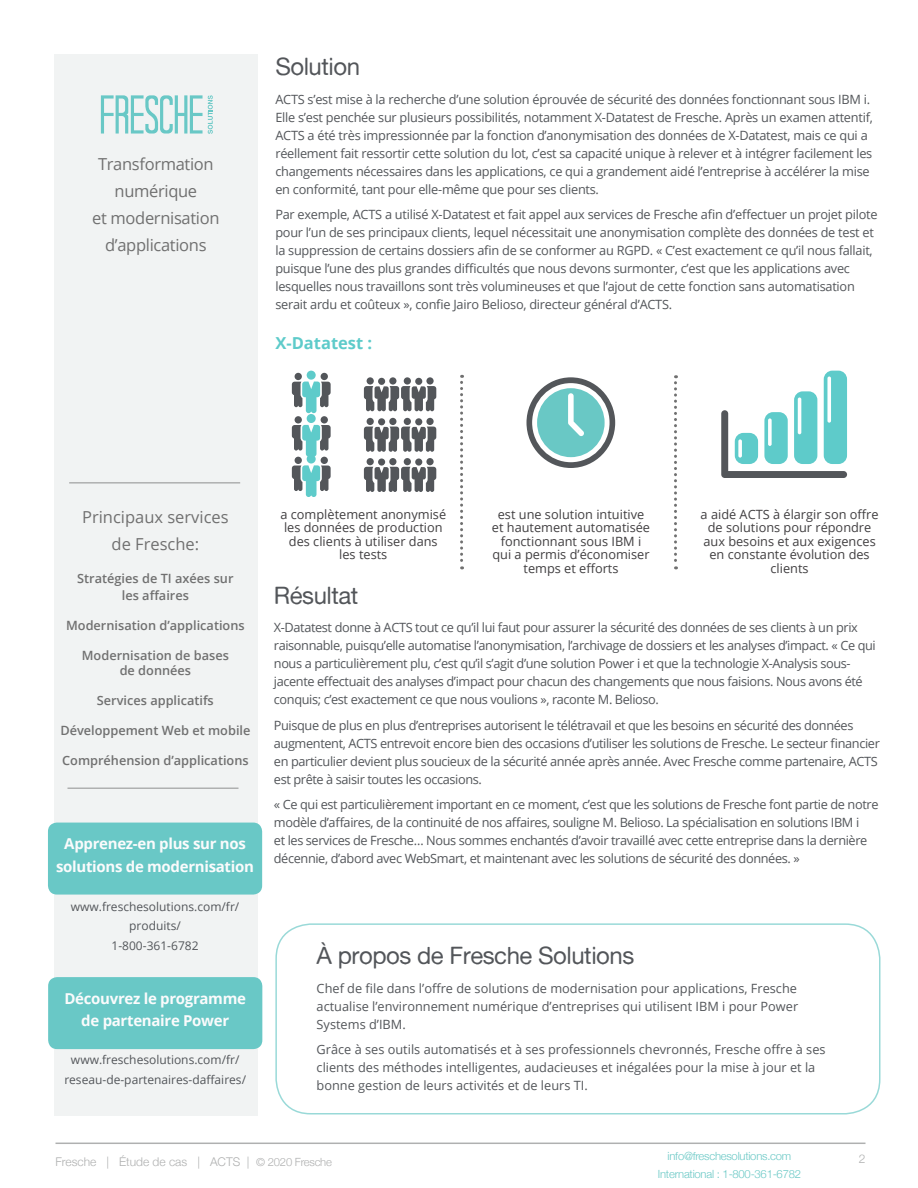
<style>
.page{position:relative;width:918px;height:1188px;background:#fff}
.page>*{position:absolute;margin:0;border:0;box-sizing:border-box;transform-origin:0 0}
.Main_body_copy_parag{font:24px "Alte Haas Grotesk";letter-spacing:-.02em;color:#53565a}
.t1{font:16.5px/27px "Open Sans";letter-spacing:-.02em;color:#707070;text-align:center}
.t2{font:16.5px/27px "Open Sans";color:#707070;text-align:center}
.t3{font:700 16.5px "Open Sans";color:#5ecbca}
.Main_body_para_Bulle{font:700 15px/22.5px "Open Sans";letter-spacing:-.02em;color:#fbfbfc;text-align:center}
.Main_body_copy_parag-2{font:12.75px/18px "Open Sans";letter-spacing:-.03em;color:#53565a}
.Main_body_para_Bulle-2{font:12.75px/18px "Open Sans";color:#53565a;text-align:justify}
.Bullet_Point_Paragra{font:12.75px/13.5px "Open Sans";color:#413f41;text-align:center}
.t4{font:600 12.75px/16.5px "Open Sans";color:#707070;text-align:center}
.Main_body_para_Bulle-3{font:12px/19.5px "Open Sans";color:#53565a;text-align:center}
.t5{font:300 12px "Helvetica Neue";color:#afb0b0}
.t6{font:300 11.25px/18px "Helvetica Neue";letter-spacing:-.02em;color:#69c8c5;text-align:center}
.s1{font-size:11.25px}
</style>
<div class="page">
<hr style="left:56px;top:1143px;width:810px;height:1px;background:#afb0b0">
<div style="left:54px;top:54px;width:203px;height:1062px;background:#f1f3f3"></div>
<hr style="left:68px;top:788px;width:170px;height:1px;background:#afb0b0">
<svg style="left:721px;top:371px;width:126px;height:107px"></svg>
<svg style="left:460px;top:375px;width:3px;height:194px"></svg>
<svg style="left:674px;top:375px;width:3px;height:194px"></svg>
<svg style="left:101px;top:95px;width:112px;height:39px"></svg>
<div style="left:48px;top:977px;width:214px;height:72px;background:#69c8c6;border-radius:9px"></div>
<div style="left:275px;top:923px;width:605px;height:192px;border:2px solid #69c8c6;border-radius:34px"></div>
<hr style="left:69px;top:482px;width:171px;height:2px;background:#afb0b0">
<svg style="left:526px;top:377px;width:89px;height:91px"></svg>
<svg style="left:292px;top:371px;width:39px;height:126px"></svg>
<svg style="left:364px;top:458px;width:72px;height:34px"></svg>
<svg style="left:364px;top:378px;width:72px;height:33px"></svg>
<svg style="left:364px;top:418px;width:72px;height:34px"></svg>
<div style="left:48px;top:823px;width:214px;height:72px;background:#69c8c6;border-radius:9px"></div>
<p class="t1" style="left:92px;top:150px;width:129px">Transformation numérique<br>et modernisation d’applications</p>
<p class="Main_body_copy_parag" style="left:275px;top:52px;width:86px">Solution</p>
<p class="Main_body_copy_parag-2" style="left:275px;top:90px;width:599px">ACTS s’est mise à la recherche d’une solution éprouvée de sécurité des données fonctionnant sous IBM i.<br>Elle s’est penchée sur plusieurs possibilités, notamment X-Datatest de Fresche. Après un examen attentif, ACTS a été très impressionnée par la fonction d’anonymisation des données de X-Datatest, mais ce qui a réellement fait ressortir cette solution du lot, c’est sa capacité unique à relever et à intégrer facilement les changements nécessaires dans les applications, ce qui a grandement aidé l’entreprise à accélérer la mise en conformité, tant pour elle-même que pour ses clients.</p>
<p class="Main_body_copy_parag-2" style="left:275px;top:205px;width:604px">Par exemple, ACTS a utilisé X-Datatest et fait appel aux services de Fresche afin d’effectuer un projet pilote pour l’un de ses principaux clients, lequel nécessitait une anonymisation complète des données de test et la suppression de certains dossiers afin de se conformer au RGPD. « C’est exactement ce qu’il nous fallait, puisque l’une des plus grandes difficultés que nous devons surmonter, c’est que les applications avec lesquelles nous travaillons sont très volumineuses et que l’ajout de cette fonction sans automatisation serait ardu et coûteux », confie Jairo Belioso, directeur général d’ACTS.</p>
<p class="t3" style="left:275px;top:331px;width:98px">X-Datatest :</p>
<p class="t2" style="left:82px;top:503px;width:148px">Principaux services de Fresche:</p>
<p class="t4" style="left:77px;top:570px;width:158px">Stratégies de TI axées sur les affaires</p>
<p class="t4" style="left:66px;top:616px;width:180px">Modernisation d’applications</p>
<p class="t4" style="left:82px;top:647px;width:149px;line-height:15px">Modernisation de bases de données</p>
<p class="t4" style="left:97px;top:691px;width:118px">Services applicatifs</p>
<p class="t4" style="left:60px;top:721px;width:192px">Développement Web et mobile</p>
<p class="t4" style="left:62px;top:751px;width:188px">Compréhension d’applications</p>
<p class="Main_body_para_Bulle" style="left:56px;top:832px;width:199px">Apprenez-en plus sur nos solutions de modernisation</p>
<p class="Main_body_para_Bulle-3" style="left:71px;top:897px;width:170px">www.freschesolutions.com/fr/ produits/</p>
<p class="Main_body_para_Bulle-3" style="left:112px;top:936px;width:89px">1-800-361-6782</p>
<p class="Main_body_para_Bulle" style="left:64px;top:987px;width:183px">Découvrez le programme de partenaire Power</p>
<p class="Main_body_para_Bulle-3" style="left:64px;top:1050px;width:183px">www.freschesolutions.com/fr/ reseau-de-partenaires-daffaires/</p>
<p class="Bullet_Point_Paragra" style="left:280px;top:507px;width:167px">a complètement anonymisé les données de production des clients à utiliser dans les tests</p>
<p class="Bullet_Point_Paragra" style="left:492px;top:507px;width:160px">est une solution intuitive et hautement automatisée fonctionnant sous IBM i qui a permis d’économiser temps et efforts</p>
<p class="Bullet_Point_Paragra" style="left:701px;top:507px;width:179px">a aidé ACTS à élargir son offre de solutions pour répondre aux besoins et aux exigences en constante évolution des clients</p>
<p class="Main_body_copy_parag" style="left:274px;top:581px;width:86px">Résultat</p>
<p class="Main_body_copy_parag-2" style="left:274px;top:618px;width:603px">X-Datatest donne à ACTS tout ce qu’il lui faut pour assurer la sécurité des données de ses clients à un prix raisonnable, puisqu’elle automatise l’anonymisation, l’archivage de dossiers et les analyses d’impact. « Ce qui nous a particulièrement plu, c’est qu’il s’agit d’une solution Power i et que la technologie X-Analysis sous&shy;jacente effectuait des analyses d’impact pour chacun des changements que nous faisions. Nous avons été conquis; c’est exactement ce que nous voulions », raconte M. Belioso.</p>
<p class="Main_body_copy_parag-2" style="left:274px;top:716px;width:607px">Puisque de plus en plus d’entreprises autorisent le télétravail et que les besoins en sécurité des données augmentent, ACTS entrevoit encore bien des occasions d’utiliser les solutions de Fresche. Le secteur financier en particulier devient plus soucieux de la sécurité année après année. Avec Fresche comme partenaire, ACTS est prête à saisir toutes les occasions.</p>
<p class="Main_body_copy_parag-2" style="left:274px;top:795px;width:606px">« Ce qui est particulièrement important en ce moment, c’est que les solutions de Fresche font partie de notre modèle d’affaires, de la continuité de nos affaires, souligne M. Belioso. La spécialisation en solutions IBM i<br>et les services de Fresche… Nous sommes enchantés d’avoir travaillé avec cette entreprise dans la dernière décennie, d’abord avec WebSmart, et maintenant avec les solutions de sécurité des données. »</p>
<p class="Main_body_copy_parag" style="left:317px;top:942px;width:319px">À propos de Fresche Solutions</p>
<p class="Main_body_para_Bulle-2" style="left:317px;top:979px;width:483px">Chef de file dans l’offre de solutions de modernisation pour applications, Fresche actualise l’environnement numérique d’entreprises qui utilisent IBM i pour Power Systems d’IBM.</p>
<p class="Main_body_para_Bulle-2" style="left:317px;top:1040px;width:510px;text-align:left">Grâce à ses outils automatisés et à ses professionnels chevronnés, Fresche offre à ses clients des méthodes intelligentes, audacieuses et inégalées pour la mise à jour et la bonne gestion de leurs activités et de leurs TI.</p>
<p class="t6" style="left:658px;top:1146px;width:145px">info@freschesolutions.com<br>International : 1-800-361-6782</p>
<p class="t5" style="left:56px;top:1152px;width:278px">Fresche | Étude de cas | ACTS | <span class="s1">© 2020 Fresche</span></p>
<p class="t5" style="left:859px;top:1149px;width:8px">2</p>
</div>
